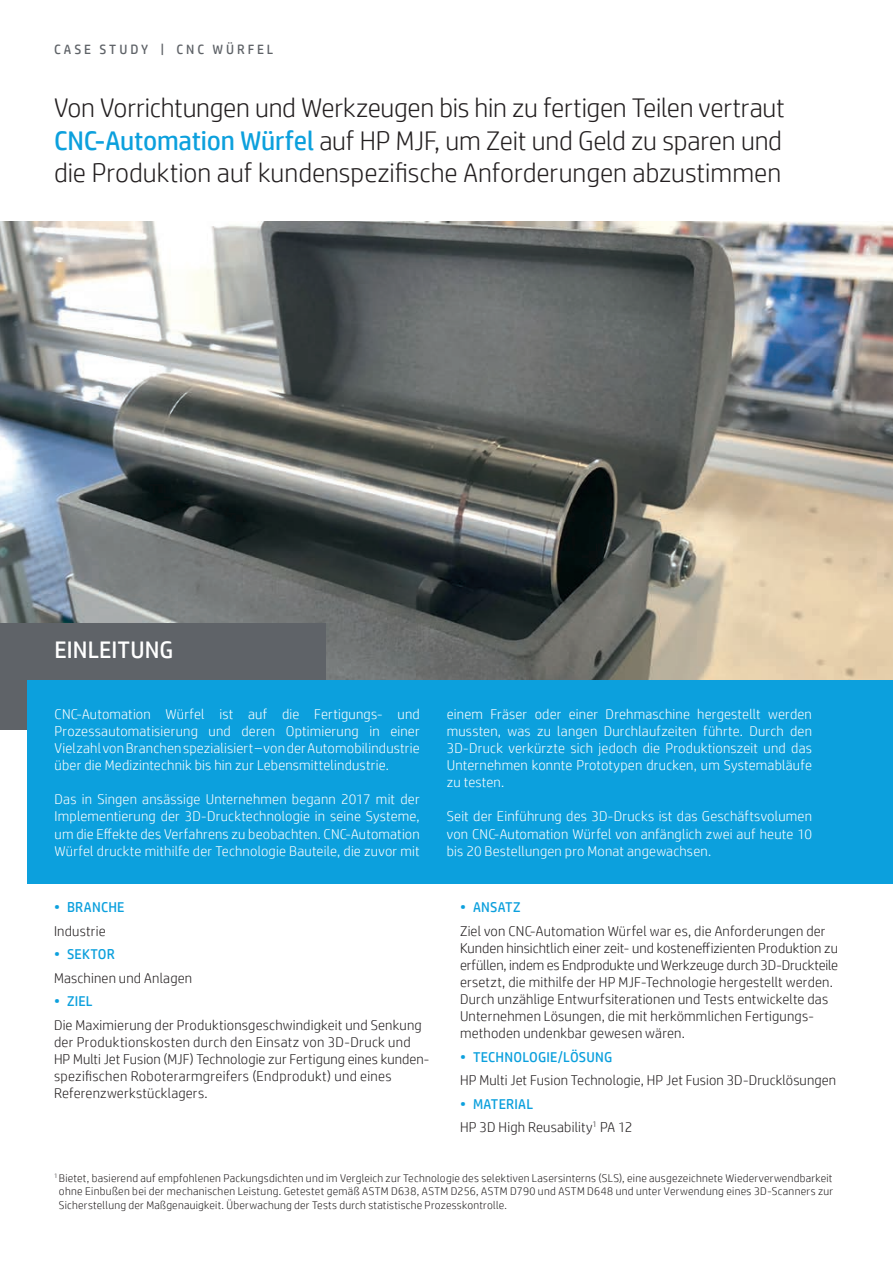
<style>
.page{position:relative;width:893px;height:1263px;background:#fff}
.page>*{position:absolute;margin:0;border:0;box-sizing:border-box;transform-origin:0 0}
.t1{font:300 27px/32.4px "HP Simplified";color:#231f20;text-align:justify}
.t2{font:24px "HP Simplified";letter-spacing:.005em;color:#fff}
.t3{font:300 14.25px/17.1px "HP Simplified";letter-spacing:.01em;color:#fff;text-align:justify}
.t4{font:300 14.25px/17.1px "HP Simplified";letter-spacing:.01em;color:#231f20}
.t5{font:14.25px "HP Simplified";letter-spacing:.015em;color:#0ca0dd}
.t6{font:13.5px "HP Simplified";letter-spacing:.22em;color:#5f6368}
.t7{font:300 11.25px/13.5px "HP Simplified";letter-spacing:.02em;color:#231f20;text-align:justify}
.s1{font-weight:400;color:#0ca0dd}
</style>
<div class="page">
<img style="left:0;top:221px;width:893px;height:459px">
<div style="left:0;top:624px;width:326px;height:106px;background:#5f6368"></div>
<div style="left:28px;top:680px;width:865px;height:203px;background:#0ca0dd"></div>
<p class="t6" style="left:54px;top:40px;width:221px">CASE STUDY | CNC WÜRFEL</p>
<p class="t1" style="left:54px;top:91px;width:732px">Von Vorrichtungen und Werkzeugen bis hin zu fertigen Teilen vertraut <span class="s1">CNC-Automation Würfel</span> auf HP MJF, um Zeit und Geld zu sparen und die Produktion auf kundenspezifische Anforderungen abzustimmen</p>
<p class="t2" style="left:55px;top:634px;width:120px">EINLEITUNG</p>
<p class="t3" style="left:55px;top:705px;width:367px">CNC-Automation Würfel ist auf die Fertigungs- und Prozessautomatisierung und deren Optimierung in einer Vielzahl von Branchen spezialisiert – von der Automobilindustrie über die Medizintechnik bis hin zur Lebensmittelindustrie.</p>
<p class="t3" style="left:55px;top:790px;width:367px">Das in Singen ansässige Unternehmen begann 2017 mit der Implementierung der 3D-Drucktechnologie in seine Systeme, um die Effekte des Verfahrens zu beobachten. CNC-Automation Würfel druckte mithilfe der Technologie Bauteile, die zuvor mit</p>
<p class="t3" style="left:447px;top:705px;width:367px">einem Fräser oder einer Drehmaschine hergestellt werden mussten, was zu langen Durchlaufzeiten führte. Durch den 3D-Druck verkürzte sich jedoch die Produktionszeit und das Unternehmen konnte Prototypen drucken, um Systemabläufe zu testen.</p>
<p class="t3" style="left:447px;top:807px;width:367px">Seit der Einführung des 3D-Drucks ist das Geschäftsvolumen von CNC-Automation Würfel von anfänglich zwei auf heute 10 bis 20 Bestellungen pro Monat angewachsen.</p>
<p class="t5" style="left:460px;top:898px;width:62px">• ANSATZ</p>
<p class="t4" style="left:460px;top:922px;width:380px">Ziel von CNC-Automation Würfel war es, die Anforderungen der Kunden hinsichtlich einer zeit- und kosteneffizienten Produktion zu erfüllen, indem es Endprodukte und Werkzeuge durch 3D-Druckteile ersetzt, die mithilfe der HP MJF-Technologie hergestellt werden.<br>Durch unzählige Entwurfsiterationen und Tests entwickelte das Unternehmen Lösungen, die mit herkömmlichen Fertigungs&shy;methoden undenkbar gewesen wären.</p>
<p class="t5" style="left:460px;top:1047px;width:154px">• TECHNOLOGIE/LÖSUNG</p>
<p class="t4" style="left:460px;top:1071px;width:378px">HP Multi Jet Fusion Technologie, HP Jet Fusion 3D-Drucklösungen</p>
<p class="t5" style="left:460px;top:1094px;width:75px">• MATERIAL</p>
<p class="t4" style="left:460px;top:1118px;width:174px">HP 3D High Reusability<sup>1</sup> PA 12</p>
<p class="t7" style="left:59px;top:1171px;width:776px;text-indent:-5px"><sup>1</sup> Bietet, basierend auf empfohlenen Packungsdichten und im Vergleich zur Technologie des selektiven Lasersinterns (SLS), eine ausgezeichnete Wiederverwendbarkeit ohne Einbußen bei der mechanischen Leistung. Getestet gemäß ASTM D638, ASTM D256, ASTM D790 und ASTM D648 und unter Verwendung eines 3D-Scanners zur Sicherstellung der Maßgenauigkeit. Überwachung der Tests durch statistische Prozesskontrolle.</p>
<p class="t5" style="left:54px;top:898px;width:72px">• BRANCHE</p>
<p class="t4" style="left:54px;top:922px;width:53px">Industrie</p>
<p class="t5" style="left:54px;top:945px;width:62px">• SEKTOR</p>
<p class="t4" style="left:54px;top:969px;width:140px">Maschinen und Anlagen</p>
<p class="t5" style="left:54px;top:992px;width:40px">• ZIEL</p>
<p class="t4" style="left:54px;top:1016px;width:377px">Die Maximierung der Produktionsgeschwindigkeit und Senkung der Produktionskosten durch den Einsatz von 3D-Druck und HP Multi Jet Fusion (MJF) Technologie zur Fertigung eines kunden&shy;spezifischen Roboterarmgreifers (Endprodukt) und eines Referenzwerkstücklagers.</p>
</div>
